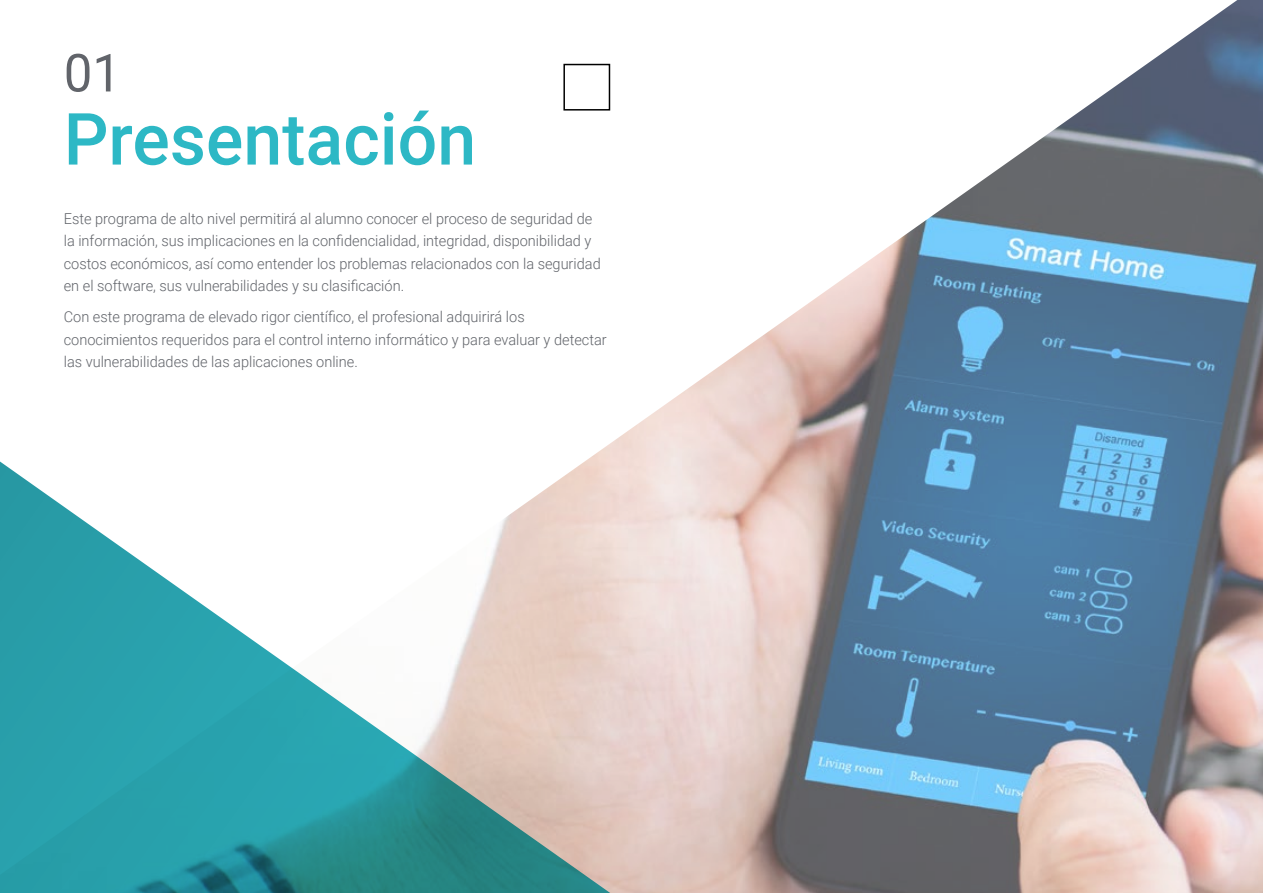
<style>
.page{position:relative;width:1263px;height:893px;background:#fff}
.page>*{position:absolute;margin:0;border:0;box-sizing:border-box;transform-origin:0 0}
.t1{font:500 72px "Roboto";color:#2db8c5}
.t2{font:52.5px "Roboto";color:#61646a}
.t3{font:300 15px/22.5px "Roboto";color:#61646a}
</style>
<div class="page">
<img style="left:563px;top:0;width:700px;height:893px">
<svg style="left:0;top:446px;width:640px;height:447px"></svg>
<div style="left:563px;top:64px;width:47px;height:47px;border:2px solid #000"></div>
<h2 class="t2" style="left:64px;top:36px;width:59px">01</h2>
<h1 class="t1" style="left:64px;top:89px;width:414px">Presentación</h1>
<p class="t3" style="left:64px;top:207px;width:538px">Este programa de alto nivel permitirá al alumno conocer el proceso de seguridad de la información, sus implicaciones en la confidencialidad, integridad, disponibilidad y costos económicos, así como entender los problemas relacionados con la seguridad en el software, sus vulnerabilidades y su clasificación.</p>
<p class="t3" style="left:64px;top:305px;width:544px">Con este programa de elevado rigor científico, el profesional adquirirá los conocimientos requeridos para el control interno informático y para evaluar y detectar las vulnerabilidades de las aplicaciones online.</p>
</div>
